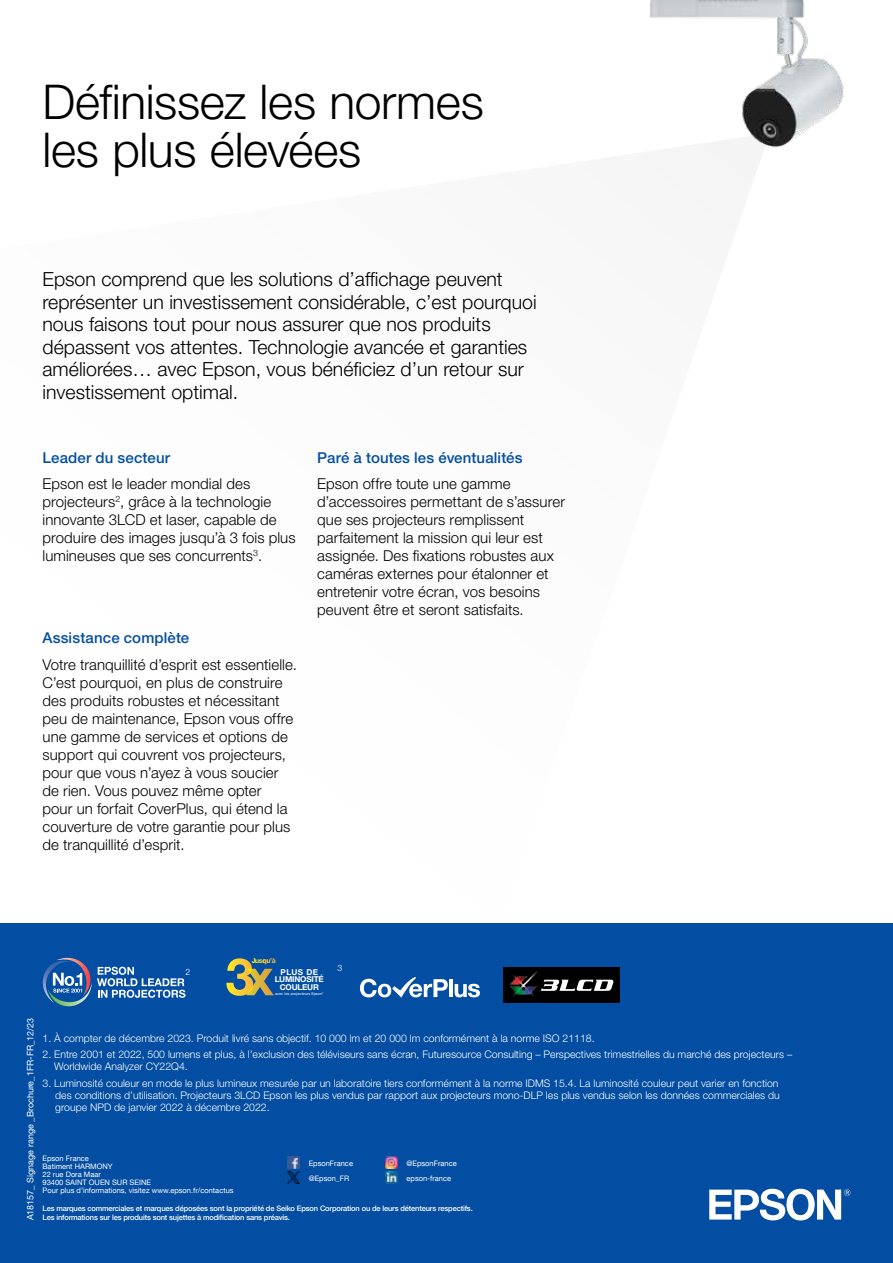
<style>
.page{position:relative;width:893px;height:1263px;background:#fff}
.page>*{position:absolute;margin:0;border:0;box-sizing:border-box;transform-origin:0 0}
.t1{font:300 48px/48px "Helvetica Neue LT Pro";letter-spacing:-.005em;color:#000}
.t2{font:300 19.5px/22.5px "Helvetica Neue LT Pro";color:#000}
.t3{font:300 15px/18px "Helvetica Neue LT Pro";letter-spacing:.005em;color:#000}
.t4{font:500 15px "Helvetica Neue LT Pro";letter-spacing:.01em;color:#034ea2}
.t5{font:300 10.5px/12px "Helvetica Neue LT Pro";color:#fff}
.t6{font:9px "Helvetica Neue LT Pro";color:#fff}
.t7{font:300 8.7px "Helvetica Neue LT Pro";color:#fff}
.t8{font:700 8.1px/7.9px "Helvetica Neue LTW1 G";letter-spacing:-.02em;color:#fff;text-align:center}
.t9{font:500 7.5px/9px "Helvetica Neue LT Com";letter-spacing:-.02em;color:#fff}
.t10{font:7.5px/7.8px "Helvetica Neue LT Com";color:#fff}
.t11{font:700 6.9px "Helvetica Neue LTW1 G";letter-spacing:-.045em;color:#fcee1d}
.t12{font:3.75px "Helvetica Neue LTW1 G";letter-spacing:.02em;color:#fff}
.s1{color:#fbe426}
.s2{color:#fbdc2e}
.s3{color:#fbd432}
.s4{color:#facb37}
.s5{color:#fbc33a}
.s6{color:#fabd3c}
</style>
<div class="page">
<img style="left:650px;top:0;width:194px;height:148px">
<div style="left:0;top:923px;width:893px;height:340px;background:#034ea2"></div>
<div style="left:503px;top:967px;width:117px;height:36px;background:#000"></div>
<img style="left:509px;top:971px;width:29px;height:26px">
<svg style="left:541px;top:980px;width:73px;height:11px"></svg>
<hr style="left:449px;top:979px;width:4px;height:18px;background:#fff">
<svg style="left:455px;top:984px;width:25px;height:13px"></svg>
<svg style="left:360px;top:977px;width:88px;height:20px"></svg>
<svg style="left:42px;top:957px;width:143px;height:50px"></svg>
<img style="left:226px;top:958px;width:27px;height:38px">
<img style="left:246px;top:969px;width:28px;height:26px">
<svg style="left:247px;top:969px;width:6px;height:25px"></svg>
<svg style="left:709px;top:1189px;width:141px;height:31px"></svg>
<svg style="left:287px;top:1157px;width:12px;height:26px"></svg>
<svg style="left:385px;top:1157px;width:12px;height:26px"></svg>
<h1 class="t1" style="left:43px;top:77px;width:443px">Définissez les normes les plus élevées</h1>
<p class="t2" style="left:43px;top:267px;width:496px">Epson comprend que les solutions d’affichage peuvent représenter un investissement considérable, c’est pourquoi nous faisons tout pour nous assurer que nos produits dépassent vos attentes. Technologie avancée et garanties améliorées… avec Epson, vous bénéficiez d’un retour sur investissement optimal.</p>
<p class="t4" style="left:43px;top:448px;width:129px">Leader du secteur</p>
<p class="t3" style="left:43px;top:474px;width:255px">Epson est le leader mondial des projecteurs<sup>2</sup>, grâce à la technologie innovante 3LCD et laser, capable de produire des images jusqu’à 3 fois plus lumineuses que ses concurrents<sup>3</sup>.</p>
<p class="t4" style="left:43px;top:629px;width:148px">Assistance complète</p>
<p class="t3" style="left:43px;top:655px;width:256px">Votre tranquillité d’esprit est essentielle.<br>C’est pourquoi, en plus de construire des produits robustes et nécessitant peu de maintenance, Epson vous offre une gamme de services et options de support qui couvrent vos projecteurs, pour que vous n’ayez à vous soucier de rien. Vous pouvez même opter<br>pour un forfait CoverPlus, qui étend la couverture de votre garantie pour plus de tranquillité d’esprit.</p>
<p class="t4" style="left:317px;top:448px;width:207px">Paré à toutes les éventualités</p>
<p class="t3" style="left:317px;top:474px;width:249px">Epson offre toute une gamme d’accessoires permettant de s’assurer que ses projecteurs remplissent parfaitement la mission qui leur est assignée. Des fixations robustes aux caméras externes pour étalonner et entretenir votre écran, vos besoins peuvent être et seront satisfaits.</p>
<p class="t11" style="left:252px;top:957px;width:26px">J<span class="s1">u</span><span class="s2">s</span><span class="s3">q</span><span class="s4">u</span><span class="s5">’</span><span class="s6">à</span></p>
<p class="t7" style="left:185px;top:967px;width:6px">2</p>
<p class="t8" style="left:275px;top:968px;width:51px">PLUS DE<br>LUMINOSITÉ<br>COULEUR</p>
<p class="t12" style="left:275px;top:991px;width:50px">avec les projecteurs Epson*</p>
<p class="t7" style="left:338px;top:962px;width:6px">3</p>
<p class="t6" style="left:25px;top:1220px;width:204px;rotate:-90deg">A18157_ Signage range _Brochure_1FR-FR_12/23</p>
<p class="t5" style="left:43px;top:1032px;width:554px">1. À compter de décembre 2023. Produit livré sans objectif. 10 000 lm et 20 000 lm conformément à la norme ISO 21118.</p>
<p class="t5" style="left:54px;top:1048px;width:740px;text-indent:-12px">2. Entre 2001 et 2022, 500 lumens et plus, à l’exclusion des téléviseurs sans écran, Futuresource Consulting – Perspectives trimestrielles du marché des projecteurs –<br>Worldwide Analyzer CY22Q4.</p>
<p class="t5" style="left:55px;top:1077px;width:726px;text-indent:-13px">3. Luminosité couleur en mode le plus lumineux mesurée par un laboratoire tiers conformément à la norme IDMS 15.4. La luminosité couleur peut varier en fonction des conditions d’utilisation. Projecteurs 3LCD Epson les plus vendus par rapport aux projecteurs mono-DLP les plus vendus selon les données commerciales du groupe NPD de janvier 2022 à décembre 2022.</p>
<p class="t10" style="left:43px;top:1154px;width:193px">Epson France<br>Batiment HARMONY<br>22 rue Dora Maar<br>93400 SAINT OUEN SUR SEINE<br>Pour plus d’informations, visitez www.epson.fr/contactus</p>
<p class="t9" style="left:43px;top:1204px;width:432px">Les marques commerciales et marques déposées sont la propriété de Seiko Epson Corporation ou de leurs détenteurs respectifs.<br>Les informations sur les produits sont sujettes à modification sans préavis.</p>
<p class="t10" style="left:309px;top:1156px;width:46px;line-height:14.9px">EpsonFrance @Epson_FR</p>
<p class="t10" style="left:406px;top:1156px;width:52px;line-height:14.9px">@EpsonFrance epson-france</p>
</div>
